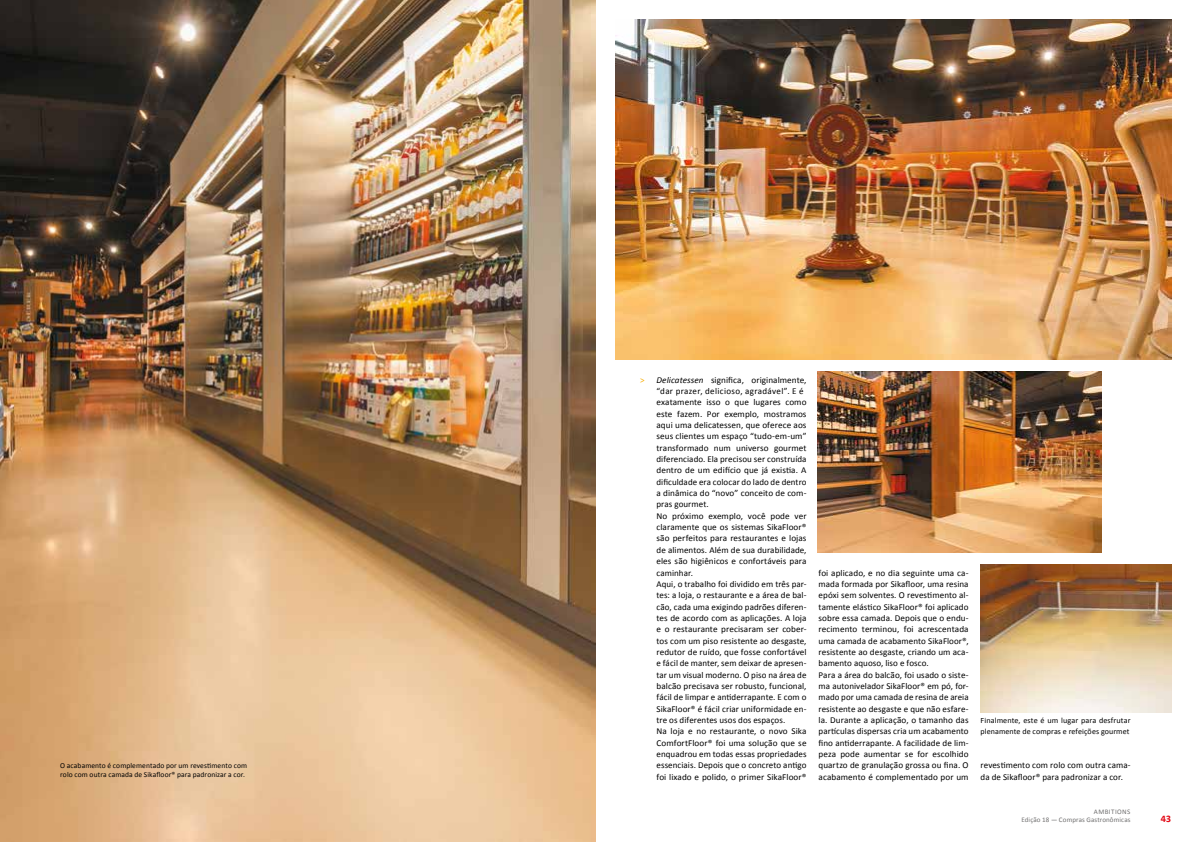
<style>
.page{position:relative;width:1191px;height:842px;background:#fff}
.page>*{position:absolute;margin:0;border:0;box-sizing:border-box;transform-origin:0 0}
.t1{font:700 10px "Calibri";color:#e30613}
.t2{font:9px/11.3px "Calibri";letter-spacing:.005em;color:#000}
.t3{font:8px/11.3px "Calibri";letter-spacing:.01em;color:#000}
.t4{font:7.5px/8.5px "Calibri";letter-spacing:.015em;color:#000}
.t5{font:7px/8.4px "Calibri";letter-spacing:.02em;color:#706f6f;text-align:right}
.s1{color:#f8ad00}
.s2{font-style:italic}
</style>
<div class="page">
<img style="left:615px;top:20px;width:556px;height:340px">
<img style="left:0;top:0;width:595px;height:842px">
<img style="left:818px;top:371px;width:283px;height:182px">
<img style="left:980px;top:564px;width:191px;height:149px">
<p class="t4" style="left:60px;top:761px;width:188px">O acabamento é complementado por um revestimento com rolo com outra camada de Sikafloor® para padronizar a cor.</p>
<p class="t2" style="left:656px;top:374px;width:152px;text-indent:-16px"><span class="s1">&gt;</span> <span class="s2">Delicatessen</span> significa, originalmente, “dar prazer, delicioso, agradável”. E é exatamente isso o que lugares como este fazem. Por exemplo, mostramos aqui uma delicatessen, que oferece aos seus clientes um espaço “tudo-em-um” transformado num universo gourmet diferenciado. Ela precisou ser construída dentro de um edifício que já existia. A dificuldade era colocar do lado de dentro a dinâmica do “novo” conceito de com&shy;pras gourmet.<br>No próximo exemplo, você pode ver claramente que os sistemas SikaFloor® são perfeitos para restaurantes e lojas de alimentos. Além de sua durabilidade, eles são higiênicos e confortáveis para caminhar.<br>Aqui, o trabalho foi dividido em três par&shy;tes: a loja, o restaurante e a área de bal&shy;cão, cada uma exigindo padrões diferen&shy;tes de acordo com as aplicações. A loja e o restaurante precisaram ser cober&shy;tos com um piso resistente ao desgaste, redutor de ruído, que fosse confortável e fácil de manter, sem deixar de apresen&shy;tar um visual moderno. O piso na área de balcão precisava ser robusto, funcional, fácil de limpar e antiderrapante. E com o SikaFloor® é fácil criar uniformidade en&shy;tre os diferentes usos dos espaços.<br>Na loja e no restaurante, o novo Sika ComfortFloor® foi uma solução que se enquadrou em todas essas propriedades essenciais. Depois que o concreto antigo foi lixado e polido, o primer SikaFloor®</p>
<p class="t2" style="left:818px;top:567px;width:152px">foi aplicado, e no dia seguinte uma ca&shy;mada formada por Sikafloor, uma resina epóxi sem solventes. O revestimento al&shy;tamente elástico SikaFloor® foi aplicado sobre essa camada. Depois que o endu&shy;recimento terminou, foi acrescentada uma camada de acabamento SikaFloor®, resistente ao desgaste, criando um aca&shy;bamento aquoso, liso e fosco.<br>Para a área do balcão, foi usado o siste&shy;ma autonivelador SikaFloor® em pó, for&shy;mado por uma camada de resina de areia resistente ao desgaste e que não esfare&shy;la. Durante a aplicação, o tamanho das partículas dispersas cria um acabamento fino antiderrapante. A facilidade de lim&shy;peza pode aumentar se for escolhido quartzo de granulação grossa ou fina. O acabamento é complementado por um</p>
<p class="t3" style="left:980px;top:715px;width:151px">Finalmente, este é um lugar para desfrutar plenamente de compras e refeições gourmet</p>
<p class="t2" style="left:980px;top:760px;width:151px">revestimento com rolo com outra cama&shy;da de Sikafloor® para padronizar a cor.</p>
<p class="t5" style="left:1021px;top:807px;width:111px">AMBITIONS<br>Edição 18 — Compras Gastronômicas</p>
<p class="t1" style="left:1160px;top:812px;width:12px">43</p>
</div>
